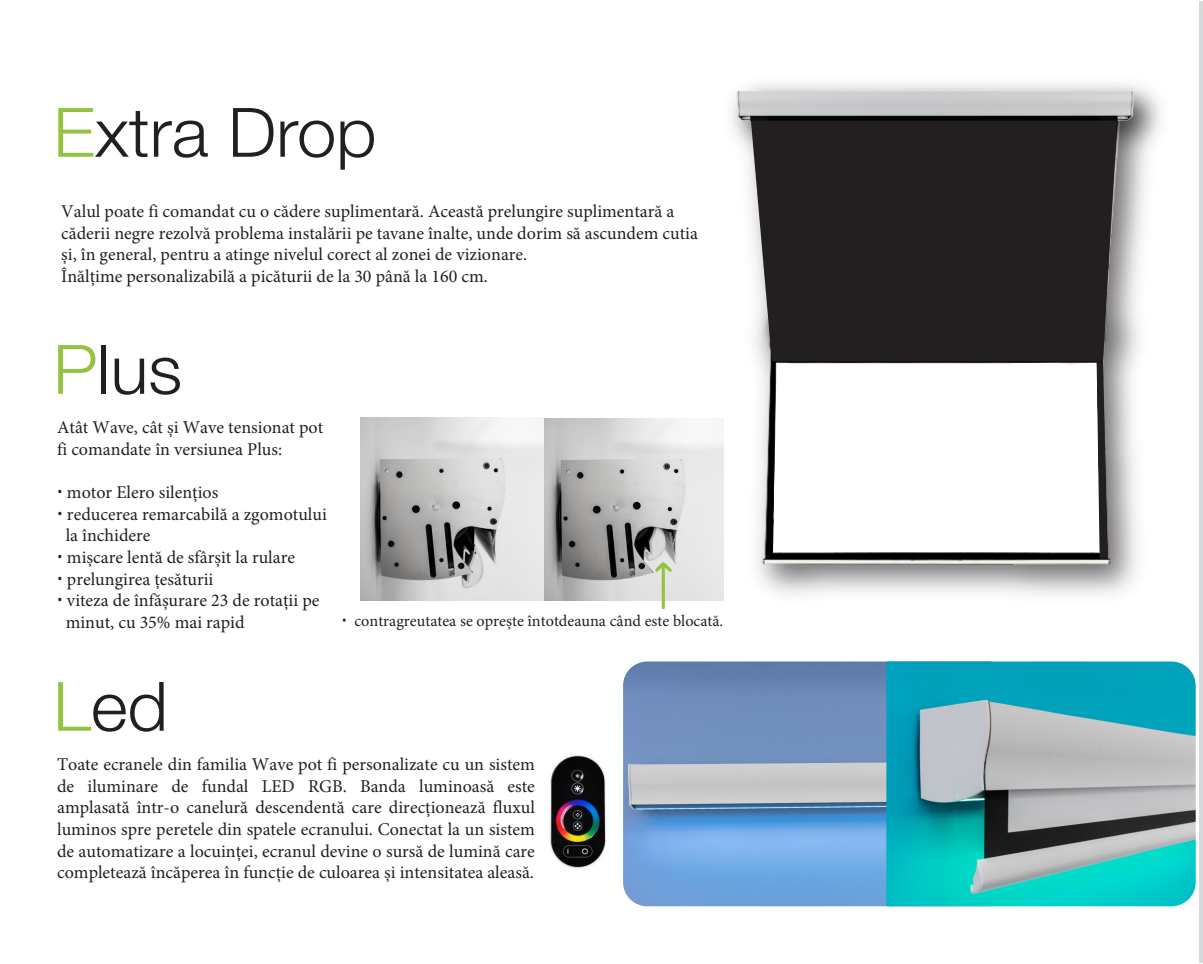
<style>
.page{position:relative;width:1203px;height:964px;background:#fff}
.page>*{position:absolute;margin:0;border:0;box-sizing:border-box;transform-origin:0 0}
.t1{font:300 68.2px "Helvetica Neue";color:#231f20}
.t2{font:18px/21.6px "Minion Pro";color:#231f20}
.t3{font:16.2px "Minion Pro";color:#231f20}
.s1{color:#92c442}
.s2{font-family:"Roboto";font-weight:100}
</style>
<div class="page">
<img style="left:550px;top:755px;width:57px;height:114px">
<img style="left:723px;top:167px;width:428px;height:422px">
<img style="left:361px;top:417px;width:362px;height:183px">
<svg style="left:653px;top:560px;width:20px;height:50px"></svg>
<img style="left:727px;top:79px;width:439px;height:88px">
<img style="left:726px;top:82px;width:440px;height:39px">
<div style="left:750px;top:121px;width:366px;height:240px;background:#231f20"></div>
<svg style="left:1096px;top:361px;width:11px;height:198px;background:#595757"></svg>
<hr style="left:1199px;top:1px;width:3px;height:961px;background:#d7dadb">
<img style="left:623px;top:661px;width:263px;height:245px">
<img style="left:886px;top:661px;width:309px;height:245px">
<h1 class="t1" style="left:53px;top:77px;width:325px"><span class="s1">E</span>xtra Drop</h1>
<p class="t2" style="left:61px;top:200px;width:638px">Valul poate fi comandat cu o cădere suplimentară. Această prelungire suplimentară a căderii negre rezolvă problema instalării pe tavane înalte, unde dorim să ascundem cutia și, în general, pentru a atinge nivelul corect al zonei de vizionare.<br>Înălțime personalizabilă a picăturii de la 30 până la 160 cm.</p>
<h1 class="t1" style="left:53px;top:314px;width:130px"><span class="s1">P</span>lus</h1>
<p class="t2" style="left:57px;top:417px;width:268px">Atât Wave, cât și Wave tensionat pot fi comandate în versiunea Plus:</p>
<p class="t2" style="left:57px;top:482px;width:163px"><span class="s2">•</span> motor Elero silențios</p>
<p class="t2" style="left:66px;top:504px;width:262px;text-indent:-9px"><span class="s2">•</span> reducerea remarcabilă a zgomotului la închidere</p>
<p class="t2" style="left:57px;top:547px;width:239px"><span class="s2">•</span> mișcare lentă de sfârșit la rulare</p>
<p class="t2" style="left:57px;top:568px;width:158px"><span class="s2">•</span> prelungirea țesăturii</p>
<p class="t2" style="left:66px;top:589px;width:255px;text-indent:-9px"><span class="s2">•</span> viteza de înfășurare 23 de rotații pe minut, cu 35% mai rapid</p>
<p class="t3" style="left:342px;top:610px;width:383px"><span class="s2">•</span> contragreutatea se oprește întotdeauna când este blocată.</p>
<h1 class="t1" style="left:53px;top:651px;width:116px"><span class="s1">L</span>ed</h1>
<p class="t2" style="left:57px;top:754px;width:479px;text-align:justify">Toate ecranele din familia Wave pot fi personalizate cu un sistem de iluminare de fundal LED RGB. Banda luminoasă este amplasată într-o canelură descendentă care direcționează fluxul luminos spre peretele din spatele ecranului. Conectat la un sistem de automatizare a locuinței, ecranul devine o sursă de lumină care completează încăperea în funcție de culoarea și intensitatea aleasă.</p>
</div>
